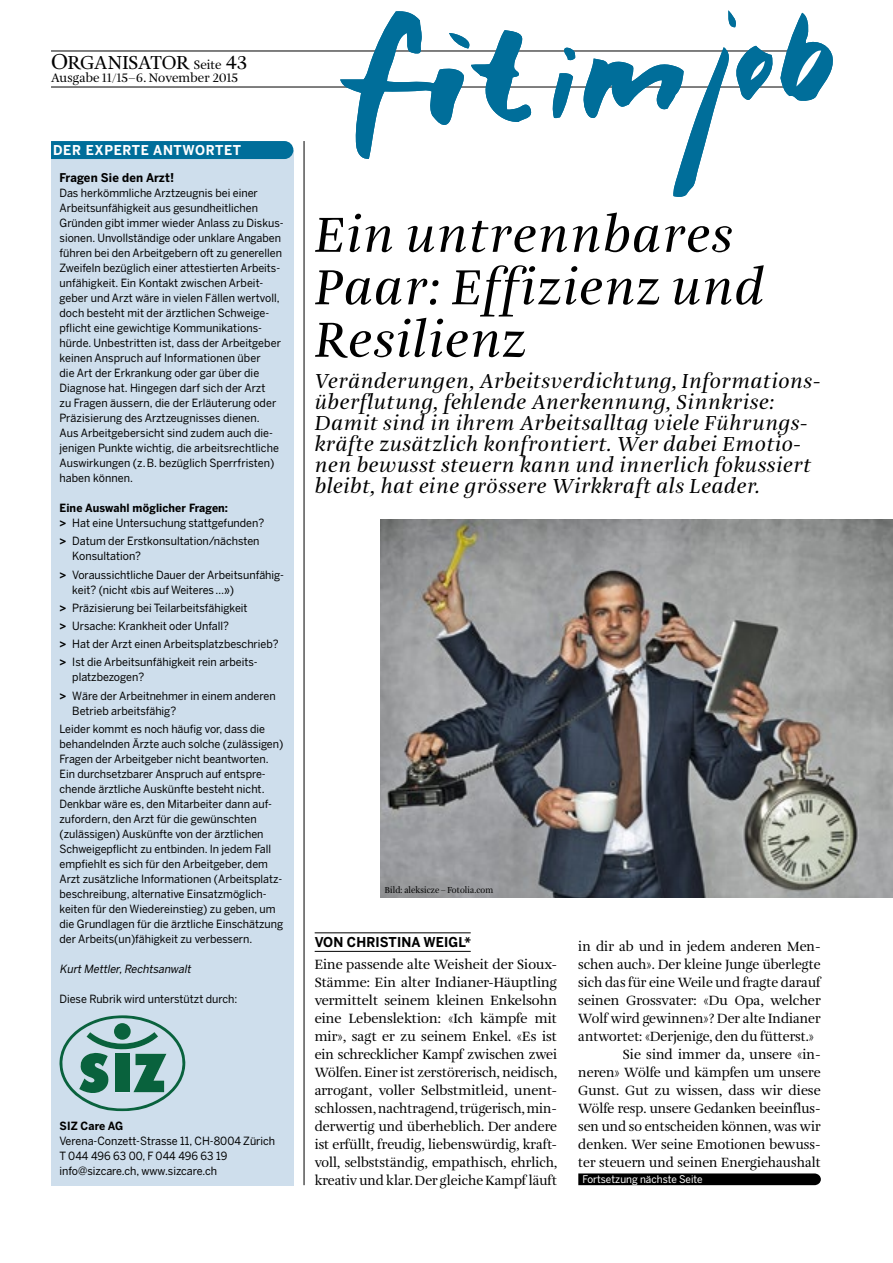
<style>
.page{position:relative;width:893px;height:1263px;background:#fff}
.page>*{position:absolute;margin:0;border:0;box-sizing:border-box;transform-origin:0 0}
.t1{font:italic 51px/52.5px "Amalia Pro";letter-spacing:.03em;color:#000;scale:1.05 1}
.t2{font:italic 21px/21px "Amalia Pro";letter-spacing:.03em;color:#000;scale:1.05 1}
.t3{font:19.5px "Amalia Pro";letter-spacing:-.01em;color:#000}
.t4{font:13.8px/18px "Amalia Pro";color:#000}
.t5{font:700 13.5px "Benton Sans";letter-spacing:.05em;color:#fff;scale:.95 1}
.t6{font:700 13.5px "Benton Sans";letter-spacing:.01em;color:#000;scale:.95 1}
.t7{font:12.75px "Amalia Pro";letter-spacing:.005em;color:#000}
.t8{font:700 12px "Benton Sans";letter-spacing:.01em;color:#000;scale:.95 1}
.t9{font:11.25px/15px "Benton Sans";color:#000;scale:.95 1}
.t10{font:italic 11.25px "Benton Sans";color:#000;scale:.95 1}
.t11{font:700 11.25px "Benton Sans";letter-spacing:.01em;color:#000;scale:.95 1}
.t12{font:10.5px "Benton Sans";color:#fff;scale:.95 1}
.t13{font:9px "Amalia Pro";letter-spacing:.01em;color:#000;scale:.95 1}
.s1{font-size:22.5px}
.s2{font-size:12.75px}
.s3{font-weight:700}
</style>
<div class="page">
<hr style="left:51px;top:51px;width:770px;height:1px;background:#000">
<hr style="left:51px;top:87px;width:770px;height:1px;background:#000">
<div style="left:51px;top:150px;width:242px;height:1035px;background:#cedeec"></div>
<svg style="left:60px;top:1015px;width:125px;height:96px"></svg>
<div style="left:114px;top:1023px;width:17px;height:17px;background:#09623d;border-radius:50%"></div>
<div style="left:51px;top:141px;width:242px;height:18px;background:#006e9a"></div>
<hr style="left:304px;top:141px;width:1px;height:1044px;background:#000">
<hr style="left:315px;top:932px;width:156px;height:1px;background:#000">
<hr style="left:315px;top:951px;width:156px;height:1px;background:#000">
<svg style="left:340px;top:11px;width:192px;height:148px"></svg>
<svg style="left:563px;top:47px;width:12px;height:14px"></svg>
<svg style="left:583px;top:10px;width:250px;height:187px"></svg>
<svg style="left:550px;top:73px;width:23px;height:46px"></svg>
<svg style="left:578px;top:1173px;width:243px;height:12px;background:#0b0b0b"></svg>
<img style="left:381px;top:519px;width:512px;height:378px">
<h3 class="t3" style="left:51px;top:51px;width:198px"><span class="s1">O</span>RGANISATOR <span class="s2">Seite</span> 43</h3>
<p class="t7" style="left:51px;top:70px;width:189px">Ausgabe 11/15–6. November 2015</p>
<p class="t5" style="left:53px;top:142px;width:199px">DER EXPERTE ANTWORTET</p>
<p class="t8" style="left:60px;top:171px;width:122px">Fragen Sie den Arzt!</p>
<p class="t9" style="left:60px;top:186px;width:237px">Das herkömmliche Arztzeugnis bei einer Arbeitsunfähigkeit aus gesundheitlichen Gründen gibt immer wieder Anlass zu Diskus&shy;sionen. Unvollständige oder unklare Angaben führen bei den Arbeitgebern oft zu generellen Zweifeln bezüglich einer attestierten Arbeits&shy;unfähigkeit. Ein Kontakt zwischen Arbeit&shy;geber und Arzt wäre in vielen Fällen wertvoll, doch besteht mit der ärztlichen Schweige&shy;pflicht eine gewichtige Kommunikations&shy;hürde. Unbestritten ist, dass der Arbeitgeber keinen Anspruch auf Informationen über<br>die Art der Erkrankung oder gar über die Diagnose hat. Hingegen darf sich der Arzt<br>zu Fragen äussern, die der Erläuterung oder Präzisierung des Arztzeugnisses dienen.<br>Aus Arbeitgebersicht sind zudem auch die&shy;jenigen Punkte wichtig, die arbeitsrechtliche Auswirkungen (z.B. bezüglich Sperrfristen) haben können.</p>
<p class="t9" style="left:60px;top:501px;width:217px"><span class="s3">Eine Auswahl möglicher Fragen:<br>&gt;</span> Hat eine Untersuchung stattgefunden?</p>
<p class="t9" style="left:72px;top:534px;width:199px;text-indent:-13px"><span class="s3">&gt;</span> Datum der Erstkonsultation/nächsten<br>Konsultation?</p>
<p class="t9" style="left:72px;top:567px;width:224px;text-indent:-13px"><span class="s3">&gt;</span> Voraussichtliche Dauer der Arbeitsunfähig&shy;keit? (nicht «bis auf Weiteres…»)</p>
<p class="t9" style="left:60px;top:599px;width:232px;line-height:18.1px"><span class="s3">&gt;</span> Präzisierung bei Teilarbeitsfähigkeit<br><span class="s3">&gt;</span> Ursache: Krankheit oder Unfall?<br><span class="s3">&gt;</span> Hat der Arzt einen Arbeitsplatzbeschrieb? <span class="s3">&gt;</span> Ist die Arbeitsunfähigkeit rein arbeits-</p>
<p class="t9" style="left:60px;top:668px;width:229px;line-height:18.1px;text-indent:13px">platzbezogen?<br><span class="s3">&gt;</span> Wäre der Arbeitnehmer in einem anderen</p>
<p class="t9" style="left:60px;top:702px;width:218px;line-height:18.1px;text-indent:13px">Betrieb arbeitsfähig?<br>Leider kommt es noch häufig vor, dass die</p>
<p class="t9" style="left:60px;top:736px;width:237px">behandelnden Ärzte auch solche (zulässigen)<br>Fragen der Arbeitgeber nicht beantworten.<br>Ein durchsetzbarer Anspruch auf entspre&shy;chende ärztliche Auskünfte besteht nicht.<br>Denkbar wäre es, den Mitarbeiter dann auf&shy;zufordern, den Arzt für die gewünschten (zulässigen) Auskünfte von der ärztlichen Schweigepflicht zu entbinden. In jedem Fall empfiehlt es sich für den Arbeitgeber, dem Arzt zusätzliche Informationen (Arbeitsplatz&shy;beschreibung, alternative Einsatzmöglich&shy;keiten für den Wiedereinstieg) zu geben, um die Grundlagen für die ärztliche Einschätzung der Arbeits(un)fähigkeit zu verbessern.</p>
<p class="t10" style="left:60px;top:962px;width:142px">KurtMettler,Rechtsanwalt</p>
<p class="t9" style="left:60px;top:991px;width:189px">Diese Rubrik wird unterstützt durch:</p>
<p class="t11" style="left:60px;top:1119px;width:69px">SIZ Care AG</p>
<p class="t9" style="left:60px;top:1133px;width:229px">Verena-Conzett-Strasse 11, CH-8004 Zürich<br>T 044 496 63 00, F 044 496 63 19 info@sizcare.ch, www.sizcare.ch</p>
<h1 class="t1" style="left:315px;top:210px;width:429px">Ein untrennbares<br>Paar: Effizienz und<br>Resilienz</h1>
<p class="t2" style="left:315px;top:372px;width:483px">Veränderungen, Arbeitsverdichtung, Informations&shy;überflutung, fehlende Anerkennung, Sinnkrise:<br>Damit sind in ihrem Arbeitsalltag viele Führungs&shy;kräfte zusätzlich konfrontiert. Wer dabei Emotio&shy;nen bewusst steuern kann und innerlich fokussiert bleibt, hat eine grössere Wirkkraft als Leader.</p>
<p class="t13" style="left:385px;top:884px;width:116px">Bild: aleksicze – Fotolia.com</p>
<p class="t6" style="left:315px;top:935px;width:166px">VON CHRISTINA WEIGL*</p>
<p class="t4" style="left:315px;top:956px;width:244px">Eine passende alte Weisheit der Sioux-Stämme: Ein alter Indianer-Häuptling vermittelt seinem kleinen Enkelsohn eine Lebenslektion: «Ich kämpfe mit mir», sagt er zu seinem Enkel. «Es ist ein schrecklicher Kampf zwischen zwei Wölfen. Einer ist zerstörerisch, neidisch, arrogant, voller Selbstmitleid, unent&shy;schlossen, nachtragend, trügerisch, min&shy;derwertig und überheblich. Der andere ist erfüllt, freudig, liebenswürdig, kraft&shy;voll, selbstständig, empathisch, ehrlich, kreativ und klar. Der gleiche Kampf läuft</p>
<p class="t4" style="left:578px;top:938px;width:244px">in dir ab und in jedem anderen Men-</p>
<p class="t4" style="left:578px;top:956px;width:244px">schen auch». Der kleine Junge überlegte</p>
<p class="t4" style="left:578px;top:974px;width:244px">sich das für eine Weile und fragte darauf</p>
<p class="t4" style="left:578px;top:992px;width:244px">seinen Grossvater: «Du Opa, welcher</p>
<p class="t4" style="left:578px;top:1010px;width:244px">Wolf wird gewinnen»? Der alte Indianer</p>
<p class="t4" style="left:578px;top:1028px;width:237px">antwortet: «Derjenige, den du fütterst.»</p>
<p class="t4" style="left:623px;top:1046px;width:197px">Sie sind immer da, unsere «in-</p>
<p class="t4" style="left:578px;top:1064px;width:244px">neren» Wölfe und kämpfen um unsere</p>
<p class="t4" style="left:578px;top:1082px;width:244px">Gunst. Gut zu wissen, dass wir diese</p>
<p class="t4" style="left:578px;top:1100px;width:244px">Wölfe resp. unsere Gedanken beeinflus-</p>
<p class="t4" style="left:578px;top:1118px;width:244px">sen und so entscheiden können, was wir</p>
<p class="t4" style="left:578px;top:1136px;width:244px">denken. Wer seine Emotionen bewuss-</p>
<p class="t4" style="left:578px;top:1154px;width:244px">ter steuern und seinen Energiehaushalt</p>
<p class="t12" style="left:583px;top:1173px;width:128px">Fortsetzung nächste Seite</p>
</div>
